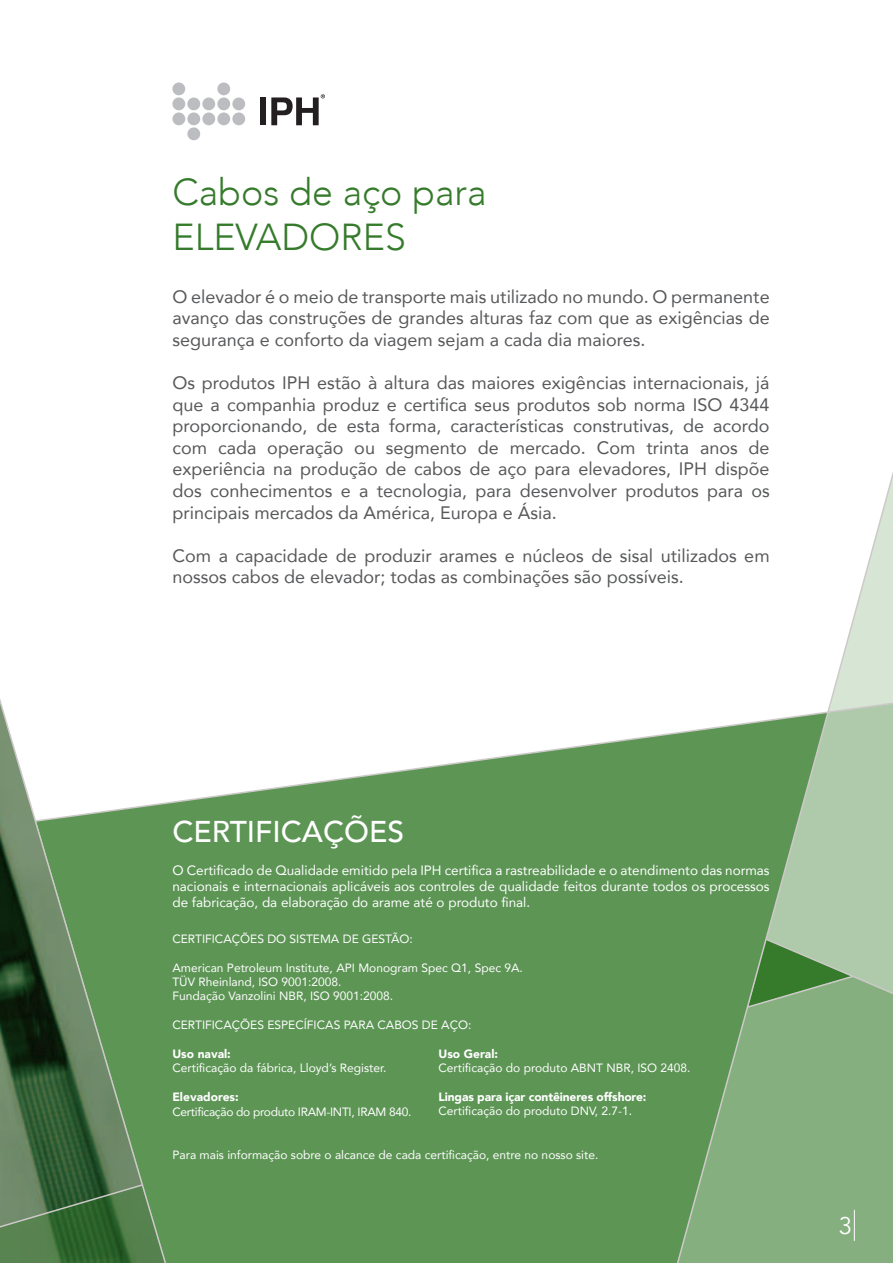
<style>
.page{position:relative;width:893px;height:1263px;background:#fff}
.page>*{position:absolute;margin:0;border:0;box-sizing:border-box;transform-origin:0 0}
.t1{font:300 37.5px/45px "Avenir";color:#357b2b}
.t2{font:500 30px "Avenir";color:#fff}
.t3{font:24px "Avenir";color:#fff}
.t4{font:18px/21.6px "Avenir";color:#57585a;text-align:justify}
.t5{font:13.5px/16.2px "Avenir";color:#fff;text-align:justify}
.t6{font:12px/14.4px "Avenir";color:#fff}
.t7{font:900 12px "Avenir";letter-spacing:-.01em;color:#fff}
.t8{font:12px "Avenir";letter-spacing:-.025em;color:#fff}
</style>
<div class="page">
<div style="left:185px;top:823px;width:476px;height:440px;background:#5d9555"></div>
<div style="left:187px;top:97px;width:13px;height:13px;background:#bcbdc0;border-radius:50%"></div>
<div style="left:187px;top:112px;width:13px;height:13px;background:#bcbdc0;border-radius:50%"></div>
<div style="left:187px;top:127px;width:13px;height:13px;background:#bcbdc0;border-radius:50%"></div>
<div style="left:202px;top:97px;width:13px;height:13px;background:#bcbdc0;border-radius:50%"></div>
<div style="left:202px;top:112px;width:13px;height:13px;background:#bcbdc0;border-radius:50%"></div>
<div style="left:217px;top:82px;width:13px;height:13px;background:#bcbdc0;border-radius:50%"></div>
<div style="left:217px;top:97px;width:13px;height:13px;background:#bcbdc0;border-radius:50%"></div>
<div style="left:217px;top:112px;width:13px;height:13px;background:#bcbdc0;border-radius:50%"></div>
<div style="left:232px;top:98px;width:13px;height:12px;background:#bcbdc0;border-radius:50%"></div>
<div style="left:232px;top:112px;width:13px;height:13px;background:#bcbdc0;border-radius:50%"></div>
<div style="left:260px;top:97px;width:6px;height:28px;background:#231f20"></div>
<svg style="left:271px;top:94px;width:54px;height:31px"></svg>
<svg style="left:661px;top:823px;width:232px;height:440px;background:#75a56f"></svg>
<svg style="left:185px;top:722px;width:561px;height:101px"></svg>
<svg style="left:746px;top:472px;width:147px;height:548px"></svg>
<svg style="left:0;top:82px;width:185px;height:1181px"></svg>
<h1 class="t1" style="left:172px;top:170px;width:316px">Cabos de aço para<br>ELEVADORES</h1>
<p class="t4" style="left:172px;top:285px;width:599px">O elevador é o meio de transporte mais utilizado no mundo. O permanente avanço das construções de grandes alturas faz com que as exigências de segurança e conforto da viagem sejam a cada dia maiores.</p>
<p class="t4" style="left:172px;top:371px;width:599px">Os produtos IPH estão à altura das maiores exigências internacionais, já que a companhia produz e certifica seus produtos sob norma ISO 4344 proporcionando, de esta forma, características construtivas, de acordo com cada operação ou segmento de mercado. Com trinta anos de experiência na produção de cabos de aço para elevadores, IPH dispõe dos conhecimentos e a tecnologia, para desenvolver produtos para os principais mercados da América, Europa e Ásia.</p>
<p class="t4" style="left:172px;top:544px;width:599px">Com a capacidade de produzir arames e núcleos de sisal utilizados em nossos cabos de elevador; todas as combinações são possíveis.</p>
<h2 class="t2" style="left:172px;top:806px;width:233px">CERTIFICAÇÕES</h2>
<p class="t5" style="left:172px;top:861px;width:599px">O Certificado de Qualidade emitido pela IPH certifica a rastreabilidade e o atendimento das normas nacionais e internacionais aplicáveis aos controles de qualidade feitos durante todos os processos de fabricação, da elaboração do arame até o produto final.</p>
<p class="t6" style="left:172px;top:931px;width:242px">CERTIFICAÇÕES DO SISTEMA DE GESTÃO:</p>
<p class="t6" style="left:172px;top:960px;width:352px">American Petroleum Institute, API Monogram Spec Q1, Spec 9A.<br>TÜV Rheinland, ISO 9001:2008.<br>Fundação Vanzolini NBR, ISO 9001:2008.</p>
<p class="t6" style="left:172px;top:1017px;width:301px">CERTIFICAÇÕES ESPECÍFICAS PARA CABOS DE AÇO:</p>
<p class="t7" style="left:172px;top:1043px;width:60px">Uso naval:</p>
<p class="t6" style="left:172px;top:1061px;width:216px">Certificação da fábrica, Lloyd’s Register.</p>
<p class="t7" style="left:172px;top:1087px;width:68px">Elevadores:</p>
<p class="t8" style="left:172px;top:1102px;width:241px">Certificação do produto IRAM-INTI, IRAM 840.</p>
<p class="t6" style="left:172px;top:1147px;width:427px">Para mais informação sobre o alcance de cada certificação, entre no nosso site.</p>
<p class="t7" style="left:438px;top:1043px;width:61px">Uso Geral:</p>
<p class="t6" style="left:438px;top:1060px;width:253px">Certificação do produto ABNT NBR, ISO 2408.</p>
<p class="t7" style="left:438px;top:1086px;width:209px">Lingas para içar contêineres offshore:</p>
<p class="t6" style="left:438px;top:1104px;width:195px">Certificação do produto DNV, 2.7-1.</p>
<h3 class="t3" style="left:839px;top:1211px;width:15px">3</h3>
</div>
